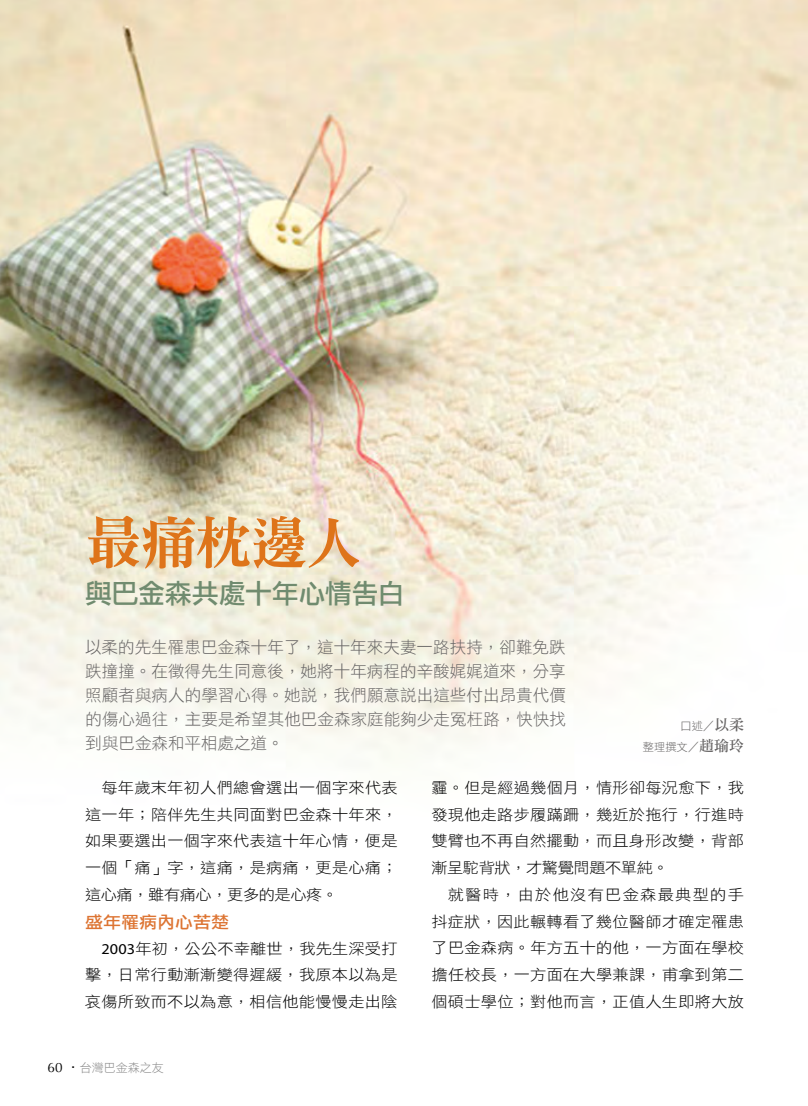
<style>
.page{position:relative;width:808px;height:1106px;background:#fff}
.page>*{position:absolute;margin:0;border:0;box-sizing:border-box;transform-origin:0 0}
.t1{font:57px "DF Ming Std W9";letter-spacing:-.035em;color:#de741a}
.t2{font:27px "DF Li Hei Std W5";letter-spacing:-.01em;color:#708b6f}
.t3{font:16.8px "DF Li Hei Std W5";color:#dd7432;scale:1.08 1}
.t4{font:16.5px/24px "DF Li Hei Std W3";letter-spacing:.005em;color:#666464;text-align:justify}
.t5{font:15px/26.7px "DF Li Hei Std W3";letter-spacing:.015em;color:#000;text-align:justify;scale:1.08 1}
.t6{font:15px "DF Li Hei Std W3";letter-spacing:.08em;color:#000;scale:1.08 1}
.t7{font:15px "DF Li Hei Std W3";letter-spacing:-.025em;color:#000;scale:1.08 1}
.t8{font:12px "DF Li Hei Std W3";color:#898989}
.t9{font:11.25px/21px "DF Li Hei Std W3";color:#666464;text-align:right}
.s1{font-family:"Myriad Pro"}
.s2{font-family:"DF Li Song Std W5";font-size:15px}
.s3{font-family:"Optima";font-size:13.5px;color:#000}
.s4{font-family:"DF Li Hei Std W5";font-size:13.5px;color:#000}
</style>
<div class="page">
<img style="left:0;top:0;width:808px;height:762px">
<p class="t1" style="left:85px;top:511px;width:278px">最痛枕邊人</p>
<p class="t2" style="left:85px;top:579px;width:321px">與巴金森共處十年心情告白</p>
<p class="t4" style="left:85px;top:634px;width:483px">以柔的先生罹患巴金森十年了，這十年來夫妻一路扶持，卻難免跌跌撞撞。在徵得先生同意後，她將十年病程的辛酸娓娓道來，分享照顧者與病人的學習心得。她說，我們願意說出這些付出昂貴代價的傷心過往，主要是希望其他巴金森家庭能夠少走冤枉路，快快找到與巴金森和平相處之道。</p>
<p class="t5" style="left:85px;top:774px;width:291px;text-indent:16px">每年歲末年初人們總會選出一個字來代表這一年；陪伴先生共同面對巴金森十年來，如果要選出一個字來代表這十年心情，便是一個「痛」字，這痛，是病痛，更是心痛；這心痛，雖有痛心，更多的是心疼。</p>
<p class="t3" style="left:85px;top:913px;width:135px">盛年罹病內心苦楚</p>
<p class="t5" style="left:85px;top:934px;width:291px;text-indent:16px"><span class="s1">2003</span>年初，公公不幸離世，我先生深受打擊，日常行動漸漸變得遲緩，我原本以為是哀傷所致而不以為意，相信他能慢慢走出陰</p>
<p class="t9" style="left:643px;top:715px;width:103px">口述／<span class="s2">以柔<br></span>整理撰文／<span class="s2">趙瑜玲</span></p>
<p class="t5" style="left:431px;top:774px;width:291px">霾。但是經過幾個月，情形卻每況愈下，我</p>
<p class="t5" style="left:431px;top:800px;width:291px">發現他走路步履蹣跚，幾近於拖行，行進時</p>
<p class="t5" style="left:431px;top:827px;width:291px">雙臂也不再自然擺動，而且身形改變，背部</p>
<p class="t7" style="left:431px;top:859px;width:221px">漸呈駝背狀，才驚覺問題不單純。</p>
<p class="t6" style="left:448px;top:886px;width:276px">就醫時，由於他沒有巴金森最典型的手</p>
<p class="t5" style="left:431px;top:907px;width:291px">抖症狀，因此輾轉看了幾位醫師才確定罹患</p>
<p class="t5" style="left:432px;top:934px;width:291px">了巴金森病。年方五十的他，一方面在學校</p>
<p class="t5" style="left:432px;top:961px;width:291px">擔任校長，一方面在大學兼課，甫拿到第二</p>
<p class="t5" style="left:431px;top:987px;width:291px">個碩士學位；對他而言，正值人生即將大放</p>
<p class="t8" style="left:48px;top:1061px;width:118px"><span class="s3">60</span> <span class="s4">．</span>台灣巴金森之友</p>
</div>
